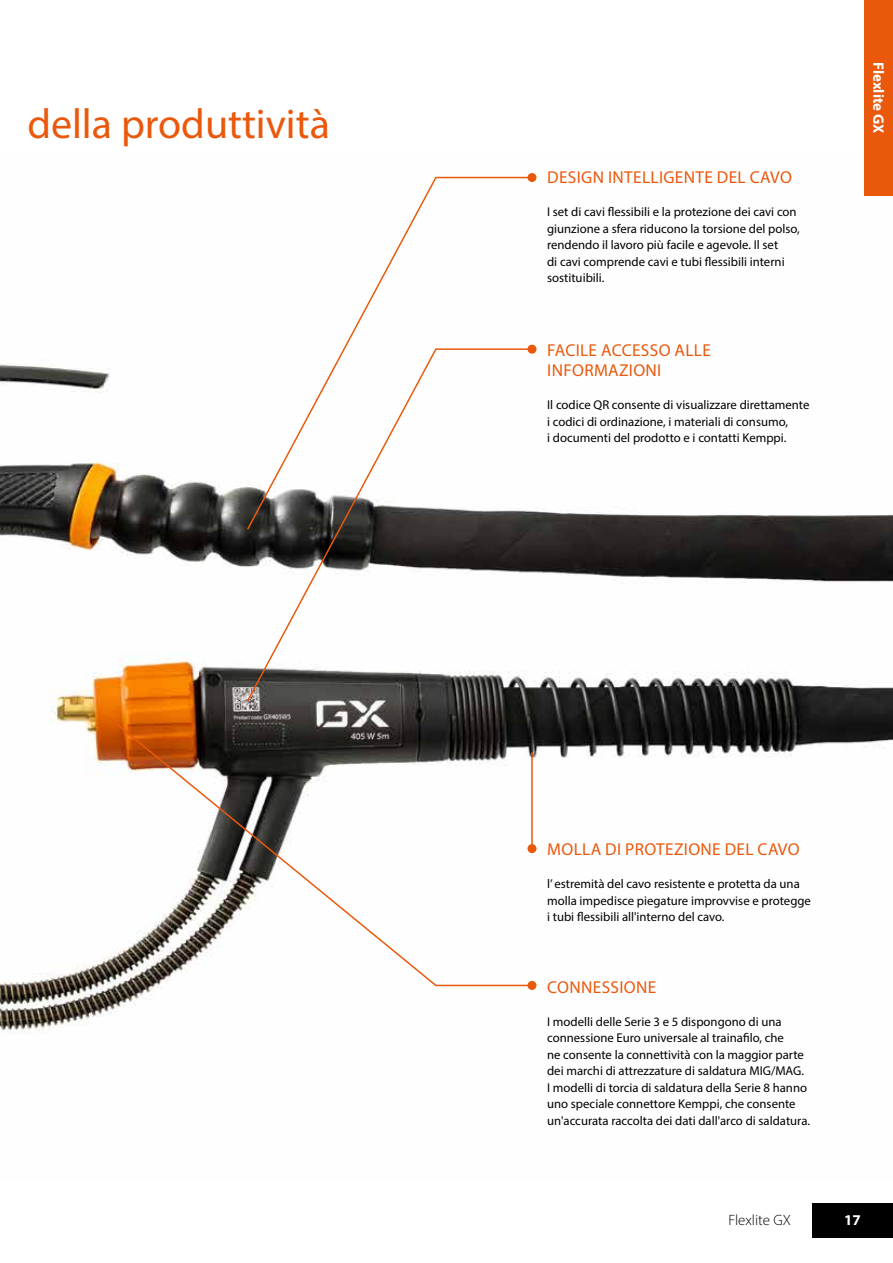
<style>
.page{position:relative;width:893px;height:1263px;background:#fff}
.page>*{position:absolute;margin:0;border:0;box-sizing:border-box;transform-origin:0 0}
.t1{font:42px "Myriad Pro";color:#ea580c}
.t2{font:17.25px/20.7px "Myriad Pro";letter-spacing:.02em;color:#ea580c}
.t3{font:700 15px "Myriad Pro";color:#fff}
.t4{font:300 15px "Myriad Pro";color:#000}
.t5{font:12.75px/16.5px "Myriad Pro";color:#000}
</style>
<div class="page">
<img style="left:0;top:173px;width:893px;height:861px">
<svg style="left:246px;top:531px;width:287px;height:172px"></svg>
<div style="left:527px;top:345px;width:9px;height:9px;background:#ea580c;border-radius:50%"></div>
<svg style="left:246px;top:176px;width:287px;height:355px"></svg>
<div style="left:527px;top:173px;width:9px;height:9px;background:#ea580c;border-radius:50%"></div>
<div style="left:527px;top:844px;width:9px;height:9px;background:#ea580c;border-radius:50%"></div>
<svg style="left:106px;top:715px;width:427px;height:272px"></svg>
<div style="left:527px;top:981px;width:9px;height:9px;background:#ea580c;border-radius:50%"></div>
<div style="left:864px;top:0;width:29px;height:196px;background:#ea580c"></div>
<div style="left:812px;top:1203px;width:81px;height:34px;background:#000"></div>
<h1 class="t1" style="left:27px;top:98px;width:304px">della produttività</h1>
<h2 class="t2" style="left:547px;top:167px;width:246px">DESIGN INTELLIGENTE DEL CAVO</h2>
<p class="t5" style="left:547px;top:203px;width:254px">I set di cavi flessibili e la protezione dei cavi con giunzione a sfera riducono la torsione del polso, rendendo il lavoro più facile e agevole. Il set<br>di cavi comprende cavi e tubi flessibili interni sostituibili.</p>
<h2 class="t2" style="left:547px;top:339px;width:165px">FACILE ACCESSO ALLE<br>INFORMAZIONI</h2>
<p class="t5" style="left:547px;top:397px;width:264px">Il codice QR consente di visualizzare direttamente i codici di ordinazione, i materiali di consumo,<br>i documenti del prodotto e i contatti Kemppi.</p>
<p class="t3" style="left:888px;top:62px;width:73px;rotate:90deg">Flexlite GX</p>
<h2 class="t2" style="left:547px;top:839px;width:254px">MOLLA DI PROTEZIONE DEL CAVO</h2>
<p class="t5" style="left:547px;top:875px;width:265px">l’ estremità del cavo resistente e protetta da una molla impedisce piegature improvvise e protegge i tubi flessibili all'interno del cavo.</p>
<h2 class="t2" style="left:547px;top:976px;width:111px">CONNESSIONE</h2>
<p class="t5" style="left:547px;top:1013px;width:265px">I modelli delle Serie 3 e 5 dispongono di una connessione Euro universale al trainafilo, che<br>ne consente la connettività con la maggior parte dei marchi di attrezzature di saldatura MIG/MAG.<br>I modelli di torcia di saldatura della Serie 8 hanno uno speciale connettore Kemppi, che consente un'accurata raccolta dei dati dall'arco di saldatura.</p>
<p class="t4" style="left:728px;top:1211px;width:64px">Flexlite GX</p>
<p class="t3" style="left:844px;top:1210px;width:18px">17</p>
</div>
